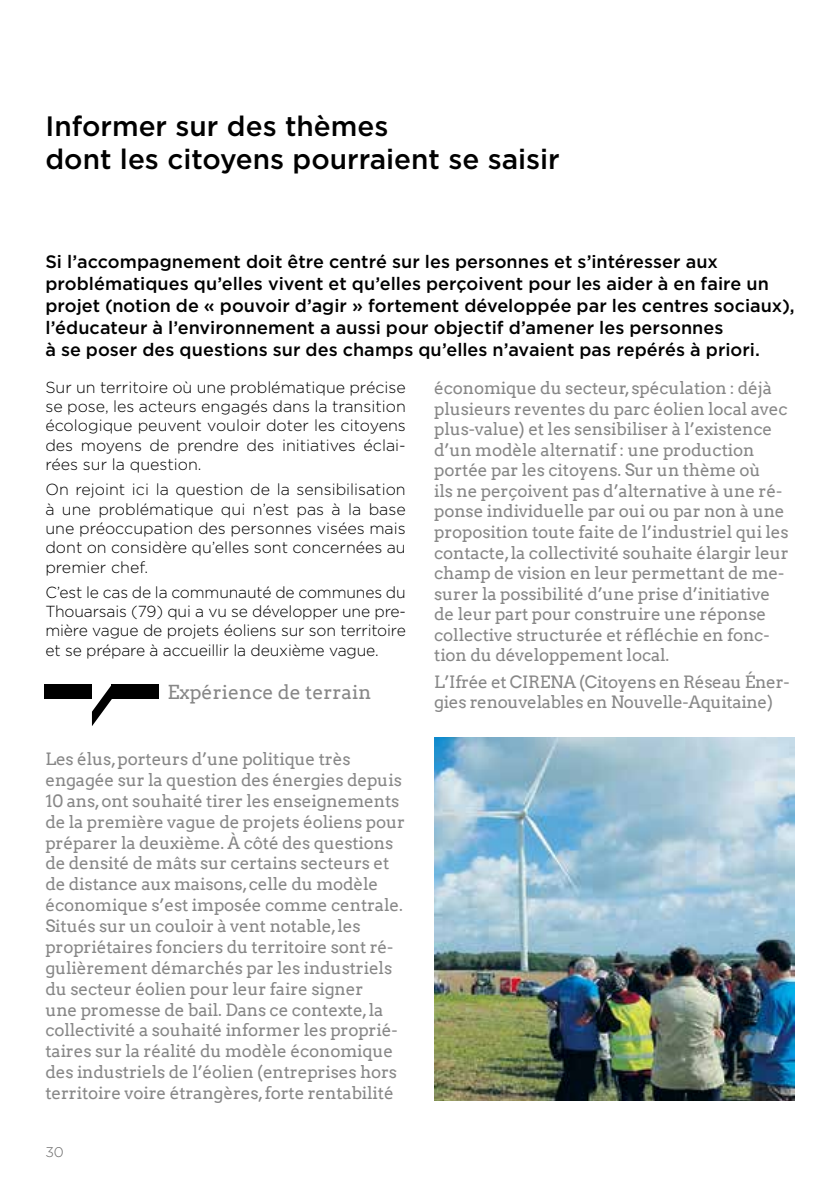
<style>
.page{position:relative;width:840px;height:1191px;background:#fff}
.page>*{position:absolute;margin:0;border:0;box-sizing:border-box;transform-origin:0 0}
.t1{font:500 28px/33.6px "Gotham";color:#000}
.t2{font:19.4px "Arvo";color:#878787}
.t3{font:500 18px/22.2px "Gotham";letter-spacing:.005em;color:#000}
.t4{font:17px/20.8px "Arvo";letter-spacing:-.01em;color:#878787}
.t5{font:300 16px/19.4px "Gotham";color:#000;text-align:justify}
.t6{font:300 14px "Gotham";color:#686868}
</style>
<div class="page">
<div style="left:45px;top:684px;width:47px;height:15px;background:#000"></div>
<div style="left:112px;top:684px;width:47px;height:15px;background:#000"></div>
<svg style="left:92px;top:684px;width:20px;height:42px"></svg>
<img style="left:434px;top:737px;width:360px;height:363px">
<h1 class="t1" style="left:45px;top:109px;width:515px">Informer sur des thèmes<br>dont les citoyens pourraient se saisir</h1>
<p class="t3" style="left:45px;top:250px;width:750px">Si l’accompagnement doit être centré sur les personnes et s’intéresser aux problématiques qu’elles vivent et qu’elles perçoivent pour les aider à en faire un projet (notion de « pouvoir d’agir » fortement développée par les centres sociaux), l’éducateur à l’environnement a aussi pour objectif d’amener les personnes<br>à se poser des questions sur des champs qu’elles n’avaient pas repérés à priori.</p>
<p class="t5" style="left:45px;top:377px;width:362px">Sur un territoire où une problématique précise se pose, les acteurs engagés dans la transition écologique peuvent vouloir doter les citoyens des moyens de prendre des initiatives éclai&shy;rées sur la question.</p>
<p class="t5" style="left:45px;top:479px;width:361px">On rejoint ici la question de la sensibilisation à une problématique qui n’est pas à la base une préoccupation des personnes visées mais dont on considère qu’elles sont concernées au premier chef.</p>
<p class="t5" style="left:45px;top:582px;width:362px">C’est le cas de la communauté de communes du Thouarsais (79) qui a vu se développer une pre&shy;mière vague de projets éoliens sur son territoire et se prépare à accueillir la deuxième vague.</p>
<p class="t4" style="left:434px;top:378px;width:356px">économique du secteur, spéculation : déjà plusieurs reventes du parc éolien local avec plus-value) et les sensibiliser à l’existence d’un modèle alternatif : une production portée par les citoyens. Sur un thème où<br>ils ne perçoivent pas d’alternative à une ré&shy;ponse individuelle par oui ou par non à une proposition toute faite de l’industriel qui les contacte, la collectivité souhaite élargir leur champ de vision en leur permettant de me&shy;surer la possibilité d’une prise d’initiative de leur part pour construire une réponse collective structurée et réfléchie en fonc&shy;tion du développement local.</p>
<p class="t4" style="left:434px;top:671px;width:356px">L’Ifrée et CIRENA (Citoyens en Réseau Éner&shy;gies renouvelables en Nouvelle-Aquitaine)</p>
<p class="t2" style="left:167px;top:680px;width:205px">Expérience de terrain</p>
<p class="t4" style="left:45px;top:748px;width:361px">Les élus, porteurs d’une politique très engagée sur la question des énergies depuis 10 ans, ont souhaité tirer les enseignements de la première vague de projets éoliens pour préparer la deuxième. À côté des questions de densité de mâts sur certains secteurs et de distance aux maisons, celle du modèle économique s’est imposée comme centrale.<br>Situés sur un couloir à vent notable, les propriétaires fonciers du territoire sont ré&shy;gulièrement démarchés par les industriels du secteur éolien pour leur faire signer<br>une promesse de bail. Dans ce contexte, la collectivité a souhaité informer les proprié&shy;taires sur la réalité du modèle économique des industriels de l’éolien (entreprises hors territoire voire étrangères, forte rentabilité</p>
<p class="t6" style="left:45px;top:1143px;width:20px">30</p>
</div>
